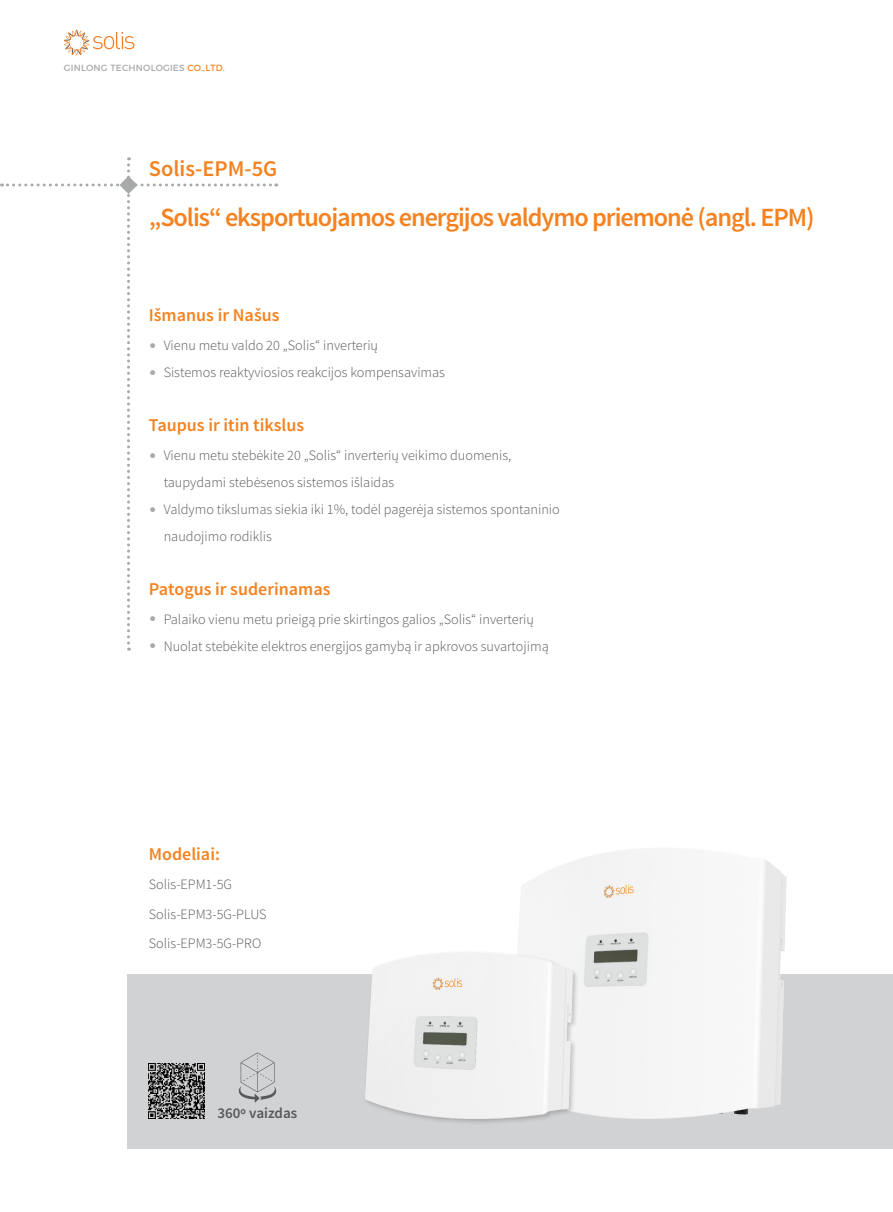
<style>
.page{position:relative;width:893px;height:1212px;background:#fff}
.page>*{position:absolute;margin:0;border:0;box-sizing:border-box;transform-origin:0 0}
.t1{font:600 26.25px "Source Sans Pro";letter-spacing:-.04em;color:#f58220}
.t2{font:600 22.5px "Source Sans Pro";color:#f58220}
.t3{font:600 18px "Source Sans Pro";color:#f58220}
.t4{font:600 15px "Source Sans Pro";color:#57585a}
.t5{font:300 14.25px/27px "Source Sans Pro";color:#57585a}
.t6{font:9px "Montserrat";letter-spacing:.025em;color:#a8a9ad}
.s1{color:#f58220}
.s2{color:#a8a9ad}
</style>
<div class="page">
<div style="left:128px;top:974px;width:765px;height:174px;background:#d1d2d4"></div>
<svg style="left:64px;top:30px;width:70px;height:25px"></svg>
<img style="left:518px;top:849px;width:269px;height:269px">
<div style="left:363px;top:950px;width:216px;height:175px;background:#231f20;opacity:.25"></div>
<img style="left:366px;top:952px;width:207px;height:166px">
<img style="left:149px;top:1063px;width:55px;height:55px">
<svg style="left:238px;top:1052px;width:38px;height:51px"></svg>
<svg style="left:1px;top:157px;width:276px;height:494px"></svg>
<p class="t6" style="left:64px;top:63px;width:163px">GINLONG TECHNOLOGIES <span class="s1">CO.,LTD.</span></p>
<h2 class="t2" style="left:149px;top:154px;width:130px">Solis-EPM-5G</h2>
<h1 class="t1" style="left:149px;top:201px;width:667px">„Solis“ eksportuojamos energijos valdymo priemonė (angl. EPM)</h1>
<p class="t3" style="left:149px;top:304px;width:132px">Išmanus ir Našus</p>
<p class="t5" style="left:149px;top:332px;width:231px"><span class="s2">•</span> Vienu metu valdo 20 „Solis“ inverterių</p>
<p class="t5" style="left:149px;top:359px;width:298px"><span class="s2">•</span> Sistemos reaktyviosios reakcijos kompensavimas</p>
<p class="t3" style="left:149px;top:414px;width:157px">Taupus ir itin tikslus</p>
<p class="t5" style="left:164px;top:442px;width:349px;text-indent:-15px"><span class="s2">•</span> Vienu metu stebėkite 20 „Solis“ inverterių veikimo duomenis, taupydami stebėsenos sistemos išlaidas</p>
<p class="t5" style="left:164px;top:496px;width:398px;text-indent:-15px"><span class="s2">•</span> Valdymo tikslumas siekia iki 1%, todėl pagerėja sistemos spontaninio naudojimo rodiklis</p>
<p class="t3" style="left:149px;top:577px;width:183px">Patogus ir suderinamas</p>
<p class="t5" style="left:149px;top:605px;width:387px"><span class="s2">•</span> Palaiko vienu metu prieigą prie skirtingos galios „Solis“ inverterių</p>
<p class="t5" style="left:149px;top:632px;width:401px"><span class="s2">•</span> Nuolat stebėkite elektros energijos gamybą ir apkrovos suvartojimą</p>
<p class="t3" style="left:149px;top:843px;width:73px">Modeliai:</p>
<p class="t5" style="left:149px;top:870px;width:119px;line-height:29.5px">Solis-EPM1-5G<br>Solis-EPM3-5G-PLUS<br>Solis-EPM3-5G-PRO</p>
<p class="t4" style="left:218px;top:1104px;width:81px">360º vaizdas</p>
</div>
